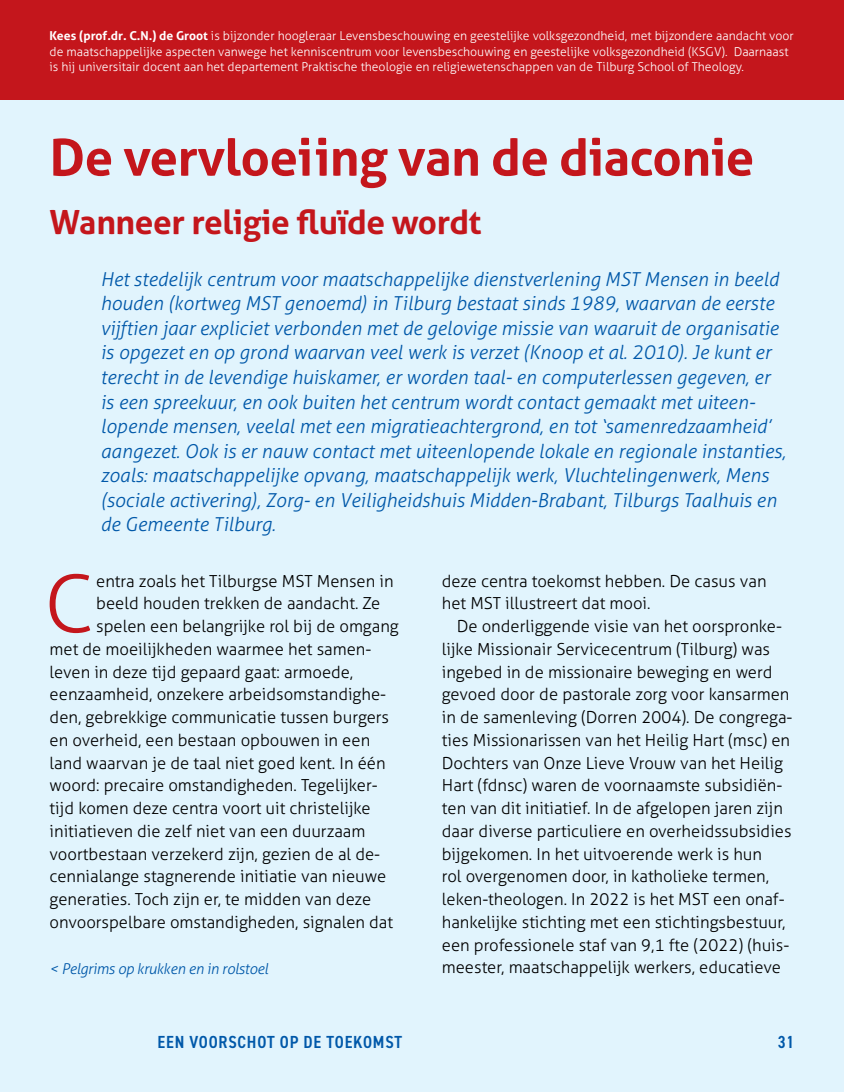
<style>
.page{position:relative;width:844px;height:1092px;background:#fff}
.page>*{position:absolute;margin:0;border:0;box-sizing:border-box;transform-origin:0 0}
.t1{font:300 79.8px "Aller";color:#c4161c}
.t2{font:700 50.75px "Aller";letter-spacing:-.01em;color:#c4161c}
.t3{font:700 33.25px "Aller";letter-spacing:-.01em;color:#c4161c}
.t4{font:italic 300 19.25px/24.5px "Aller";color:#0058a9}
.t5{font:600 condensed 17.5px "DIN2014";letter-spacing:.045em;color:#0058a9}
.t6{font:300 16.62px/22.8px "Aller";color:#000}
.t7{font:italic 300 14.88px "Aller";letter-spacing:-.02em;color:#0058a9}
.t8{font:300 12.25px/15.8px "Aller";color:#fff}
.s1{font-weight:700}
</style>
<div class="page">
<div style="left:0;top:0;width:843px;height:1091px;background:#e1f4fd"></div>
<div style="left:0;top:0;width:843px;height:99px;background:#c4161c"></div>
<p class="t8" style="left:50px;top:27px;width:745px"><span class="s1">Kees (prof.dr. C.N.) de Groot</span> is bijzonder hoogleraar Levensbeschouwing en geestelijke volksgezondheid, met bijzondere aandacht voor de maatschappelijke aspecten vanwege het kenniscentrum voor levensbeschouwing en geestelijke volksgezondheid (KSGV). Daarnaast is hij universitair docent aan het departement Praktische theologie en religiewetenschappen van de Tilburg School of Theology.</p>
<h2 class="t2" style="left:50px;top:125px;width:706px">De vervloeiing van de diaconie</h2>
<h3 class="t3" style="left:50px;top:201px;width:433px">Wanneer religie fluïde wordt</h3>
<p class="t4" style="left:100px;top:267px;width:686px">Het stedelijk centrum voor maatschappelijke dienstverlening MST Mensen in beeld houden (kortweg MST genoemd) in Tilburg bestaat sinds 1989, waarvan de eerste vijftien jaar expliciet verbonden met de gelovige missie van waaruit de organisatie is opgezet en op grond waarvan veel werk is verzet (Knoop et al. 2010). Je kunt er terecht in de levendige huiskamer, er worden taal- en computerlessen gegeven, er is een spreekuur, en ook buiten het centrum wordt contact gemaakt met uiteen&shy;lopende mensen, veelal met een migratieachtergrond, en tot ‘samenredzaamheid’ aangezet. Ook is er nauw contact met uiteenlopende lokale en regionale instanties, zoals: maatschappelijke opvang, maatschappelijk werk, Vluchtelingenwerk, Mens (sociale activering), Zorg- en Veiligheidshuis Midden-Brabant, Tilburgs Taalhuis en de Gemeente Tilburg.</p>
<h1 class="t1" style="left:45px;top:553px;width:51px">C</h1>
<p class="t6" style="left:96px;top:569px;width:299px">entra zoals het Tilburgse MST Mensen in</p>
<p class="t6" style="left:96px;top:592px;width:286px">beeld houden trekken de aandacht. Ze</p>
<p class="t6" style="left:96px;top:614px;width:304px">spelen een belangrijke rol bij de omgang</p>
<p class="t6" style="left:50px;top:637px;width:323px">met de moeilijkheden waarmee het samen-</p>
<p class="t6" style="left:50px;top:660px;width:305px">leven in deze tijd gepaard gaat: armoede,</p>
<p class="t6" style="left:50px;top:683px;width:338px">eenzaamheid, onzekere arbeidsomstandighe-</p>
<p class="t6" style="left:50px;top:705px;width:341px">den, gebrekkige communicatie tussen burgers</p>
<p class="t6" style="left:50px;top:728px;width:322px">en overheid, een bestaan opbouwen in een</p>
<p class="t6" style="left:50px;top:751px;width:337px">land waarvan je de taal niet goed kent. In één</p>
<p class="t6" style="left:50px;top:774px;width:329px">woord: precaire omstandigheden. Tegelijker-</p>
<p class="t6" style="left:50px;top:796px;width:322px">tijd komen deze centra voort uit christelijke</p>
<p class="t6" style="left:50px;top:819px;width:317px">initiatieven die zelf niet van een duurzaam</p>
<p class="t6" style="left:50px;top:842px;width:332px">voortbestaan verzekerd zijn, gezien de al de-</p>
<p class="t6" style="left:50px;top:864px;width:338px">cennialange stagnerende initiatie van nieuwe</p>
<p class="t6" style="left:50px;top:887px;width:323px">generaties. Toch zijn er, te midden van deze</p>
<p class="t6" style="left:50px;top:910px;width:345px">onvoorspelbare omstandigheden, signalen dat</p>
<p class="t7" style="left:50px;top:958px;width:220px">&lt; Pelgrims op krukken en in rolstoel</p>
<p class="t6" style="left:441px;top:569px;width:326px">deze centra toekomst hebben. De casus van het MST illustreert dat mooi.</p>
<p class="t6" style="left:441px;top:614px;width:352px;text-indent:15px">De onderliggende visie van het oorspronke&shy;lijke Missionair Servicecentrum (Tilburg) was ingebed in de missionaire beweging en werd gevoed door de pastorale zorg voor kansarmen in de samenleving (Dorren 2004). De congrega&shy;ties Missionarissen van het Heilig Hart (msc) en Dochters van Onze Lieve Vrouw van het Heilig Hart (fdnsc) waren de voornaamste subsidiën&shy;ten van dit initiatief. In de afgelopen jaren zijn daar diverse particuliere en overheidssubsidies bijgekomen. In het uitvoerende werk is hun<br>rol overgenomen door, in katholieke termen, leken-theologen. In 2022 is het MST een onaf&shy;hankelijke stichting met een stichtingsbestuur, een professionele staf van 9,1 fte (2022) (huis&shy;meester, maatschappelijk werkers, educatieve</p>
<p class="t5" style="left:157px;top:1030px;width:246px">EEN VOORSCHOT OP DE TOEKOMST</p>
<p class="t5" style="left:777px;top:1030px;width:18px">31</p>
</div>
